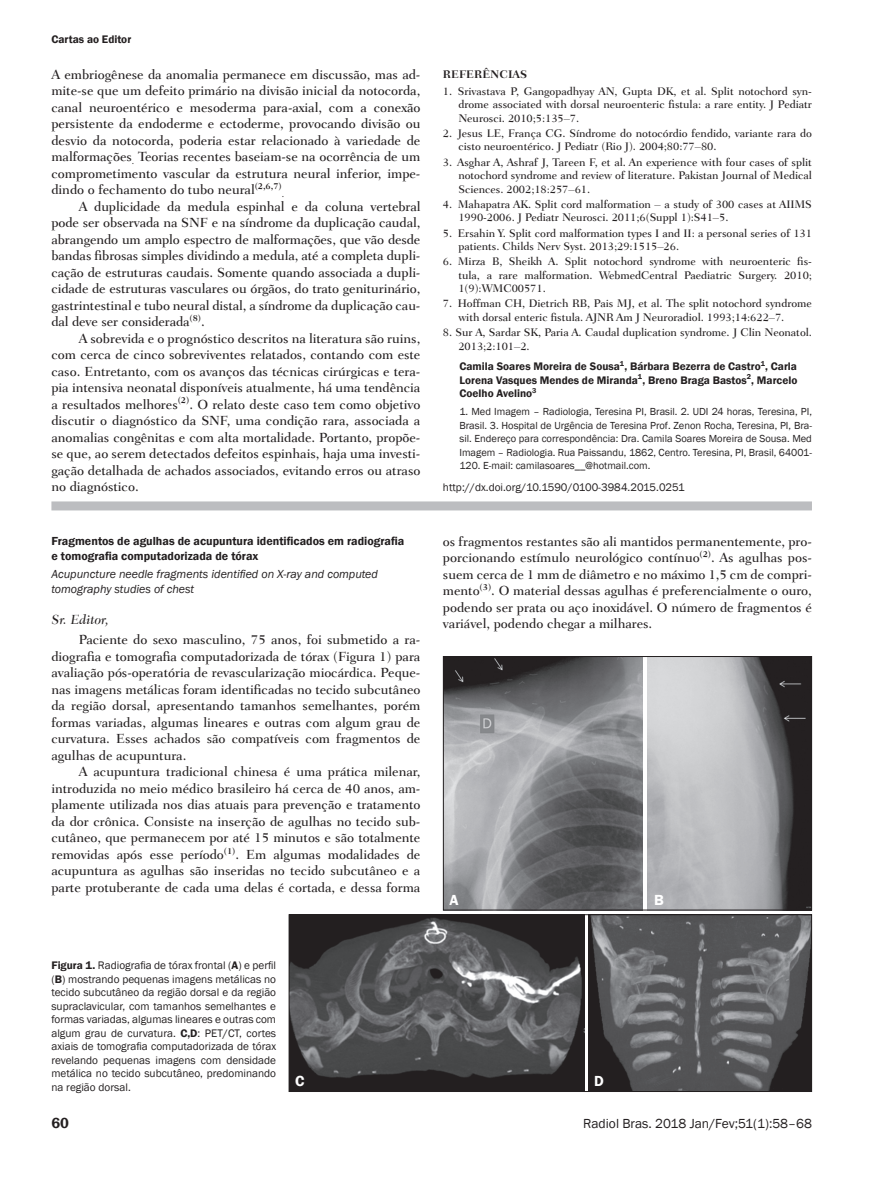
<style>
.page{position:relative;width:893px;height:1191px;background:#fff}
.page>*{position:absolute;margin:0;border:0;box-sizing:border-box;transform-origin:0 0}
.t1{font:600 15px "Franklin Gothic";color:#fff}
.t2{font:600 15px "Franklin Gothic";color:#231f20}
.t3{font:500 13.5px/16.5px "Fairfield LT";letter-spacing:-.005em;color:#231f20;text-align:justify}
.t4{font:13.5px "Franklin Gothic";color:#231f20}
.t5{font:italic 500 13.5px "Fairfield LT";letter-spacing:-.005em;color:#231f20}
.t6{font:600 12px/15px "Franklin Gothic";color:#231f20}
.t7{font:italic 12px/15px "Franklin Gothic";color:#231f20}
.t8{font:500 11.25px/13.5px "Fairfield LT";letter-spacing:-.005em;color:#231f20}
.t9{font:11.25px/13.5px "Franklin Gothic";color:#231f20;text-align:justify}
.t10{font:600 11.25px/13.5px "Franklin Gothic";color:#231f20;text-align:justify}
.t11{font:700 11.25px "Fairfield LT";color:#231f20}
.t12{font:10.5px/13.5px "Franklin Gothic";color:#231f20;text-align:justify}
.t13{font:500 8.7px "Fairfield LT";color:#231f20}
.s1{font-weight:600}
</style>
<div class="page">
<div style="left:51px;top:501px;width:761px;height:9px;background:#bcbdc0"></div>
<img style="left:445px;top:658px;width:198px;height:250px">
<img style="left:648px;top:658px;width:162px;height:250px">
<div style="left:443px;top:656px;width:369px;height:254px;border:1px solid #231f20"></div>
<img style="left:589px;top:916px;width:221px;height:173px">
<img style="left:291px;top:916px;width:293px;height:173px">
<div style="left:289px;top:914px;width:523px;height:177px;border:1px solid #231f20"></div>
<p class="t10" style="left:51px;top:33px;width:81px">Cartas ao Editor</p>
<p class="t3" style="left:51px;top:66px;width:370px">A embriogênese da anomalia permanece em discussão, mas ad&shy;mite-se que um defeito primário na divisão inicial da notocorda, canal neuroentérico e mesoderma para-axial, com a conexão persistente da endoderme e ectoderme, provocando divisão ou desvio da notocorda, poderia estar relacionado à variedade de malformações<sub>.</sub> Teorias recentes baseiam-se na ocorrência de um comprometimento vascular da estrutura neural inferior, impe&shy;dindo o fechamento do tubo neural<sup>(2,6,7)</sup></p>
<p class="t13" style="left:282px;top:189px;width:4px">.</p>
<p class="t3" style="left:51px;top:198px;width:371px;text-indent:27px">A duplicidade da medula espinhal e da coluna vertebral pode ser observada na SNF e na síndrome da duplicação caudal, abrangendo um amplo espectro de malformações, que vão desde bandas fibrosas simples dividindo a medula, até a completa dupli&shy;cação de estruturas caudais. Somente quando associada a dupli&shy;cidade de estruturas vasculares ou órgãos, do trato geniturinário, gastrintestinal e tubo neural distal, a síndrome da duplicação cau&shy;dal deve ser considerada<sup>(8)</sup>.</p>
<p class="t3" style="left:51px;top:330px;width:370px;text-indent:27px">A sobrevida e o prognóstico descritos na literatura são ruins, com cerca de cinco sobreviventes relatados, contando com este caso. Entretanto, com os avanços das técnicas cirúrgicas e tera&shy;pia intensiva neonatal disponíveis atualmente, há uma tendência a resultados melhores<sup>(2)</sup>. O relato deste caso tem como objetivo discutir o diagnóstico da SNF, uma condição rara, associada a anomalias congênitas e com alta mortalidade. Portanto, propõe&shy;se que, ao serem detectados defeitos espinhais, haja uma investi&shy;gação detalhada de achados associados, evitando erros ou atraso no diagnóstico.</p>
<p class="t6" style="left:51px;top:534px;width:354px">Fragmentos de agulhas de acupuntura identificados em radiografia e tomografia computadorizada de tórax</p>
<p class="t7" style="left:51px;top:567px;width:328px">Acupuncture needle fragments identified on X-ray and computed tomography studies of chest</p>
<p class="t5" style="left:51px;top:611px;width:59px">Sr. Editor,</p>
<p class="t3" style="left:51px;top:631px;width:370px;text-indent:27px">Paciente do sexo masculino, 75 anos, foi submetido a ra&shy;diografia e tomografia computadorizada de tórax (Figura 1) para avaliação pós-operatória de revascularização miocárdica. Peque&shy;nas imagens metálicas foram identificadas no tecido subcutâneo da região dorsal, apresentando tamanhos semelhantes, porém formas variadas, algumas lineares e outras com algum grau de curvatura. Esses achados são compatíveis com fragmentos de agulhas de acupuntura.</p>
<p class="t3" style="left:51px;top:763px;width:370px;text-indent:27px">A acupuntura tradicional chinesa é uma prática milenar, introduzida no meio médico brasileiro há cerca de 40 anos, am&shy;plamente utilizada nos dias atuais para prevenção e tratamento da dor crônica. Consiste na inserção de agulhas no tecido sub&shy;cutâneo, que permanecem por até 15 minutos e são totalmente removidas após esse período<sup>(1)</sup>. Em algumas modalidades de acupuntura as agulhas são inseridas no tecido subcutâneo e a parte protuberante de cada uma delas é cortada, e dessa forma</p>
<p class="t11" style="left:443px;top:68px;width:86px">REFERÊNCIAS</p>
<p class="t8" style="left:458px;top:84px;width:355px;text-align:justify;text-indent:-15px">1. Srivastava P, Gangopadhyay AN, Gupta DK, et al. Split notochord syn&shy;drome associated with dorsal neuroenteric fistula: a rare entity. J Pediatr Neurosci. 2010;5:135–7.</p>
<p class="t8" style="left:458px;top:126px;width:355px;text-indent:-15px">2. Jesus LE, França CG. Síndrome do notocórdio fendido, variante rara do cisto neuroentérico. J Pediatr (Rio J). 2004;80:77–80.</p>
<p class="t8" style="left:458px;top:155px;width:355px;text-align:justify;text-indent:-15px">3. Asghar A, Ashraf J, Tareen F, et al. An experience with four cases of split notochord syndrome and review of literature. Pakistan Journal of Medical Sciences. 2002;18:257–61.</p>
<p class="t8" style="left:458px;top:197px;width:355px;text-indent:-15px">4. Mahapatra AK. Split cord malformation – a study of 300 cases at AIIMS<br>1990-2006. J Pediatr Neurosci. 2011;6(Suppl 1):S41–5.</p>
<p class="t8" style="left:458px;top:226px;width:355px;text-indent:-15px">5. Ersahin Y. Split cord malformation types I and II: a personal series of 131 patients. Childs Nerv Syst. 2013;29:1515–26.</p>
<p class="t8" style="left:458px;top:255px;width:355px;text-align:justify;text-indent:-15px">6. Mirza B, Sheikh A. Split notochord syndrome with neuroenteric fis&shy;tula, a rare malformation. WebmedCentral Paediatric Surgery. 2010; 1(9):WMC00571.</p>
<p class="t8" style="left:458px;top:297px;width:355px;text-indent:-15px">7. Hoffman CH, Dietrich RB, Pais MJ, et al. The split notochord syndrome with dorsal enteric fistula. AJNR Am J Neuroradiol. 1993;14:622–7.</p>
<p class="t8" style="left:458px;top:326px;width:355px;text-indent:-15px">8. Sur A, Sardar SK, Paria A. Caudal duplication syndrome. J Clin Neonatol.<br>2013;2:101–2.</p>
<p class="t10" style="left:459px;top:360px;width:339px">Camila Soares Moreira de Sousa<sup>1</sup>, Bárbara Bezerra de Castro<sup>1</sup>, Carla Lorena Vasques Mendes de Miranda<sup>1</sup>, Breno Braga Bastos<sup>2</sup>, Marcelo Coelho Avelino<sup>3</sup></p>
<p class="t12" style="left:459px;top:405px;width:354px">1. Med Imagem – Radiologia, Teresina PI, Brasil. 2. UDI 24 horas, Teresina, PI, Brasil. 3. Hospital de Urgência de Teresina Prof. Zenon Rocha, Teresina, PI, Bra&shy;sil. Endereço para correspondência: Dra. Camila Soares Moreira de Sousa. Med Imagem – Radiologia. Rua Paissandu, 1862, Centro. Teresina, PI, Brasil, 64001- 120. E-mail: camilasoares__@hotmail.com.</p>
<p class="t9" style="left:443px;top:480px;width:243px">http://dx.doi.org/10.1590/0100-3984.2015.0251</p>
<p class="t3" style="left:443px;top:533px;width:370px">os fragmentos restantes são ali mantidos permanentemente, pro&shy;porcionando estímulo neurológico contínuo<sup>(2)</sup>. As agulhas pos&shy;suem cerca de 1 mm de diâmetro e no máximo 1,5 cm de compri&shy;mento<sup>(3)</sup>. O material dessas agulhas é preferencialmente o ouro, podendo ser prata ou aço inoxidável. O número de fragmentos é variável, podendo chegar a milhares.</p>
<p class="t1" style="left:449px;top:890px;width:11px">A</p>
<p class="t1" style="left:654px;top:890px;width:11px">B</p>
<p class="t9" style="left:51px;top:958px;width:226px"><span class="s1">Figura 1.</span> Radiografia de tórax frontal (<span class="s1">A</span>) e perfil (<span class="s1">B</span>) mostrando pequenas imagens metálicas no tecido subcutâneo da região dorsal e da região supraclavicular, com tamanhos semelhantes e formas variadas, algumas lineares e outras com algum grau de curvatura. <span class="s1">C,D</span>: PET/CT, cortes axiais de tomografia computadorizada de tórax revelando pequenas imagens com densidade metálica no tecido subcutâneo, predominando na região dorsal.</p>
<p class="t1" style="left:295px;top:1071px;width:11px">C</p>
<p class="t1" style="left:594px;top:1071px;width:11px">D</p>
<p class="t2" style="left:51px;top:1113px;width:19px">60</p>
<p class="t4" style="left:583px;top:1114px;width:230px">Radiol Bras. 2018 Jan/Fev;51(1):58–68</p>
</div>
